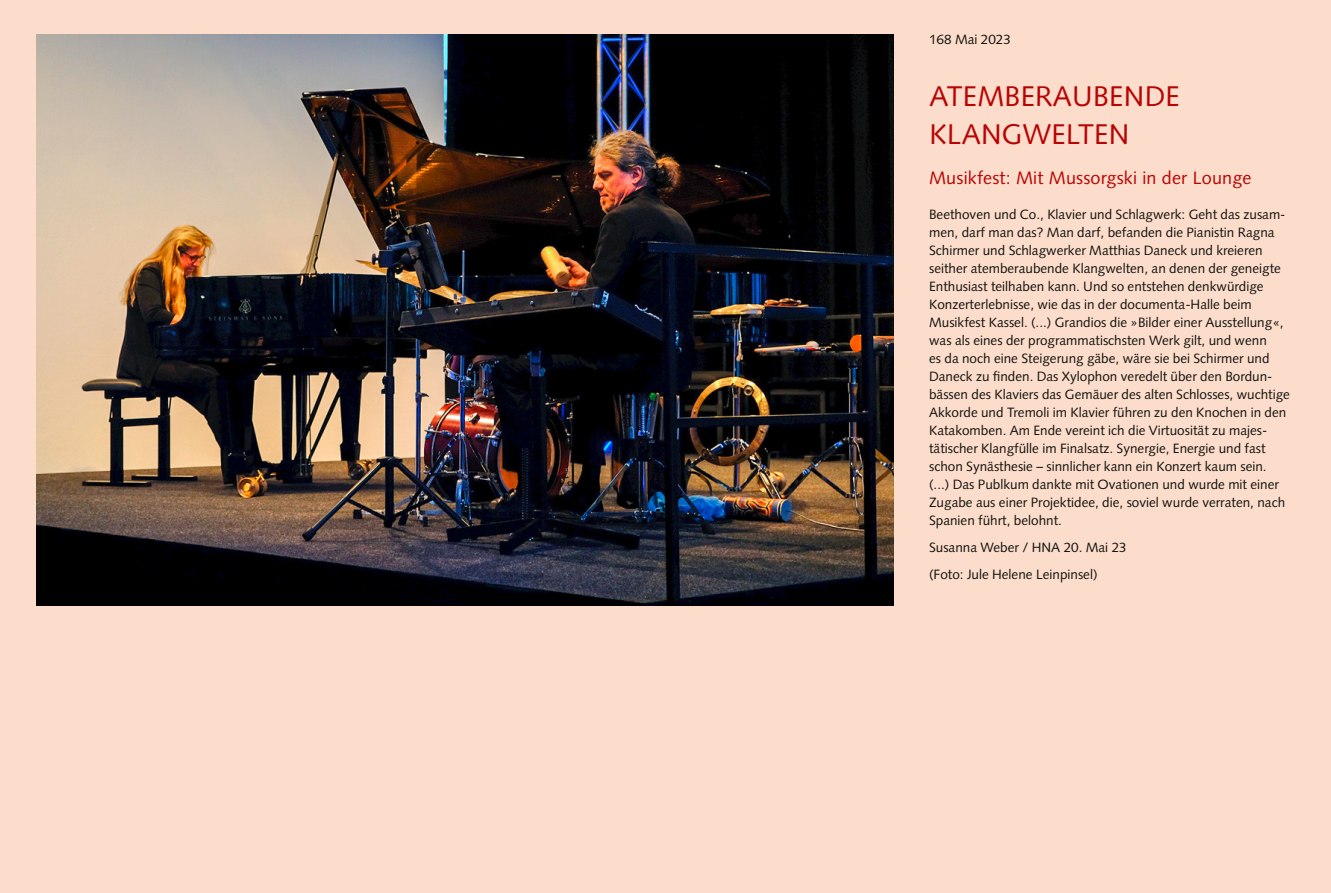
<style>
.page{position:relative;width:1331px;height:893px;background:#fcddcc}
.page>*{position:absolute;margin:0;border:0;box-sizing:border-box;transform-origin:0 0}
.t1{font:28.5px/38.2px "Syntax LT Std";letter-spacing:.01em;color:#b90404}
.t2{font:18px "Syntax";letter-spacing:.01em;color:#b90404}
.t3{font:13.5px/18px "Syntax LT Std";color:#12120d}
</style>
<div class="page">
<img style="left:36px;top:34px;width:857px;height:571px">
<p class="t3" style="left:929px;top:31px;width:83px">168 Mai 2023</p>
<h1 class="t1" style="left:929px;top:77px;width:252px">ATEMBERAUBENDE<br>KLANGWELTEN</h1>
<h2 class="t2" style="left:929px;top:168px;width:324px">Musikfest: Mit Mussorgski in der Lounge</h2>
<p class="t3" style="left:929px;top:205px;width:362px">Beethoven und Co., Klavier und Schlagwerk: Geht das zusam&shy;men, darf man das? Man darf, befanden die Pianistin Ragna Schirmer und Schlagwerker Matthias Daneck und kreieren seither atemberaubende Klangwelten, an denen der geneigte Enthusiast teilhaben kann. Und so entstehen denkwürdige Konzerterlebnisse, wie das in der documenta-Halle beim Musikfest Kassel. (...) Grandios die »Bilder einer Ausstellung«, was als eines der programmatischsten Werk gilt, und wenn<br>es da noch eine Steigerung gäbe, wäre sie bei Schirmer und Daneck zu finden. Das Xylophon veredelt über den Bordun&shy;bässen des Klaviers das Gemäuer des alten Schlosses, wuchtige Akkorde und Tremoli im Klavier führen zu den Knochen in den Katakomben. Am Ende vereint ich die Virtuosität zu majes&shy;tätischer Klangfülle im Finalsatz. Synergie, Energie und fast schon Synästhesie – sinnlicher kann ein Konzert kaum sein. (...) Das Publkum dankte mit Ovationen und wurde mit einer Zugabe aus einer Projektidee, die, soviel wurde verraten, nach Spanien führt, belohnt.</p>
<p class="t3" style="left:929px;top:534px;width:199px;line-height:27px">Susanna Weber / HNA 20. Mai 23 (Foto: Jule Helene Leinpinsel)</p>
</div>
